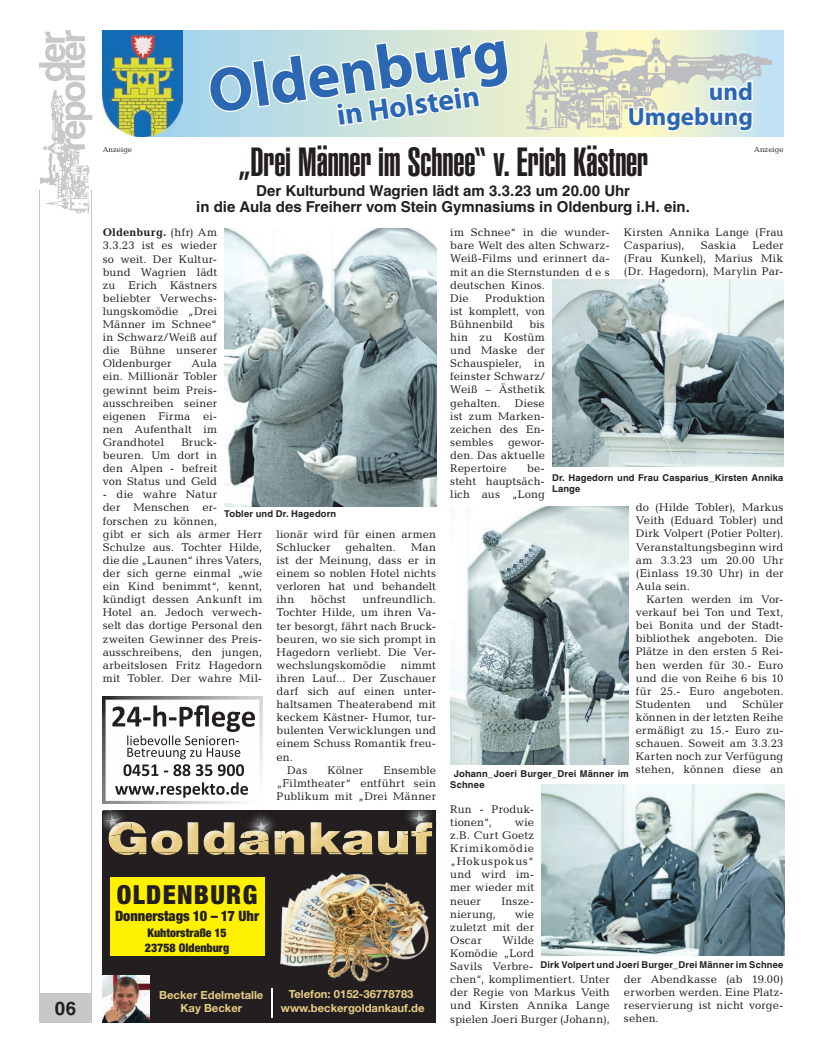
<style>
.page{position:relative;width:819px;height:1053px;background:#fff}
.page>*{position:absolute;margin:0;border:0;box-sizing:border-box;transform-origin:0 0}
.t1{font:700 62.5px "Myriad Pro";color:#2b67b2}
.t2{font:40px "Helvetica LT Std Ultra Comp";letter-spacing:-.005em;color:#231f20}
.t3{font:700 30px "Myriad Pro";color:#2b67b2}
.t4{font:900 condensed 26.25px "Helvetica Neue";letter-spacing:.05em;color:#231f20}
.t5{font:700 25px/25px "Myriad Pro";color:#2b67b2;text-align:right}
.t6{font:700 18.75px "Helvetica LT Std";color:#231f20}
.t7{font:700 15px/16.2px "Helvetica LT Std";letter-spacing:-.005em;color:#231f20;text-align:center}
.t8{font:900 condensed 14.38px "Helvetica Neue";color:#231f20}
.t9{font:900 condensed 11.88px/14.4px "Helvetica Neue";color:#231f20}
.t10{font:11.25px/13.1px "Candida Std";letter-spacing:.015em;color:#231f20;text-align:justify}
.t11{font:700 11.25px/13.5px "Helvetica Neue";color:#e8cd85;text-align:center}
.t12{font:700 9.38px/11.2px "Helvetica LT Std";letter-spacing:.015em;color:#231f20}
.t13{font:7.5px "Candida Std";color:#231f20}
.s1{font-weight:700}
</style>
<div class="page">
<div style="left:39px;top:993px;width:53px;height:29px;background:#c7c8ca"></div>
<hr style="left:91px;top:190px;width:1px;height:832px;background:#c7c8ca">
<hr style="left:39px;top:190px;width:1px;height:832px;background:#c7c8ca">
<img style="left:40px;top:149px;width:50px;height:65px">
<svg style="left:39px;top:30px;width:53px;height:119px"></svg>
<div style="left:103px;top:810px;width:333px;height:212px;background:#231f20"></div>
<div style="left:110px;top:877px;width:154px;height:79px;background:#fff101"></div>
<img style="left:116px;top:852px;width:311px;height:3px">
<img style="left:108px;top:822px;width:324px;height:30px">
<img style="left:103px;top:822px;width:8px;height:15px">
<img style="left:108px;top:821px;width:24px;height:15px">
<img style="left:103px;top:810px;width:21px;height:12px">
<svg style="left:108px;top:821px;width:11px;height:8px"></svg>
<img style="left:242px;top:822px;width:39px;height:21px">
<svg style="left:251px;top:814px;width:21px;height:7px"></svg>
<img style="left:249px;top:821px;width:24px;height:14px">
<img style="left:402px;top:821px;width:30px;height:13px">
<img style="left:407px;top:810px;width:24px;height:11px">
<svg style="left:417px;top:821px;width:9px;height:5px"></svg>
<svg style="left:272px;top:988px;width:1px;height:29px"></svg>
<img style="left:103px;top:975px;width:46px;height:47px">
<img style="left:280px;top:872px;width:149px;height:110px">
<svg style="left:182px;top:30px;width:601px;height:106px;background:#c3dfe0"></svg>
<img style="left:103px;top:30px;width:79px;height:106px">
<svg style="left:209px;top:38px;width:301px;height:90px"></svg>
<img style="left:527px;top:30px;width:244px;height:103px">
<svg style="left:627px;top:65px;width:127px;height:71px"></svg>
<img style="left:224px;top:229px;width:212px;height:277px">
<img style="left:552px;top:279px;width:231px;height:188px">
<img style="left:450px;top:506px;width:178px;height:258px">
<img style="left:541px;top:784px;width:243px;height:171px">
<img style="left:103px;top:696px;width:159px;height:107px">
<p class="t6" style="left:55px;top:996px;width:23px">06</p>
<p class="t1" style="left:203px;top:57px;width:304px;rotate:-8deg">Oldenburg</p>
<p class="t3" style="left:335px;top:99px;width:145px;rotate:-8deg">in Holstein</p>
<p class="t5" style="left:627px;top:79px;width:127px">und<br>Umgebung</p>
<p class="t2" style="left:238px;top:139px;width:412px">„Drei Männer im Schnee“ v. Erich Kästner</p>
<p class="t7" style="left:196px;top:182px;width:495px">Der Kulturbund Wagrien lädt am 3.3.23 um 20.00 Uhr<br>in die Aula des Freiherr vom Stein Gymnasiums in Oldenburg i.H. ein.</p>
<p class="t13" style="left:103px;top:145px;width:31px">Anzeige</p>
<p class="t13" style="left:754px;top:145px;width:31px">Anzeige</p>
<p class="t10" style="left:103px;top:226px;width:116px"><span class="s1">Oldenburg.</span> (hfr) Am 3.3.23 ist es wieder so weit. Der Kultur&shy;bund Wagrien lädt zu Erich Kästners beliebter Verwechs&shy;lungskomödie „Drei Männer im Schnee“ in Schwarz/Weiß auf die Bühne unserer Oldenburger</p>
<p class="t10" style="left:103px;top:357px;width:116px;text-indent:89px">Aula ein. Millionär Tobler gewinnt beim Preis&shy;ausschreiben seiner eigenen Firma ei&shy;nen Aufenthalt im Grandhotel</p>
<p class="t10" style="left:103px;top:435px;width:116px;text-indent:79px">Bruck&shy;beuren. Um dort in den Alpen - befreit von Status und Geld</p>
<p class="t10" style="left:103px;top:488px;width:161px;text-align:left">- die wahre Natur<br>der Menschen er&shy;forschen zu können,<br>gibt er sich als armer Herr<br>Schulze aus. Tochter Hilde, die die „Launen“ ihres Vaters, der sich gerne einmal „wie ein Kind benimmt“, kennt, kündigt dessen Ankunft im<br>Hotel an. Jedoch verwech&shy;selt das dortige Personal den zweiten Gewinner des Preis&shy;ausschreibens, den jungen, arbeitslosen Fritz Hagedorn mit Tobler. Der wahre Mil-</p>
<p class="t12" style="left:224px;top:508px;width:113px">Tobler und Dr. Hagedorn</p>
<p class="t10" style="left:276px;top:527px;width:161px">lionär wird für einen armen<br>Schlucker</p>
<p class="t10" style="left:345px;top:540px;width:52px">gehalten.</p>
<p class="t10" style="left:276px;top:540px;width:161px;text-indent:135px">Man ist der Meinung, dass er in einem so noblen Hotel nichts verloren hat und behandelt ihn</p>
<p class="t10" style="left:276px;top:593px;width:161px;text-indent:86px">unfreundlich.<br>Tochter Hilde, um ihren Va&shy;ter besorgt, fährt nach Bruck&shy;beuren, wo sie sich prompt in Hagedorn verliebt. Die Ver&shy;wechslungskomödie</p>
<p class="t10" style="left:311px;top:593px;width:37px">höchst</p>
<p class="t10" style="left:401px;top:658px;width:37px">nimmt</p>
<p class="t10" style="left:276px;top:671px;width:161px">ihren Lauf... Der Zuschauer</p>
<p class="t10" style="left:276px;top:684px;width:161px">darf sich auf einen unter-</p>
<p class="t10" style="left:276px;top:697px;width:161px">haltsamen Theaterabend mit</p>
<p class="t10" style="left:276px;top:710px;width:161px">keckem Kästner- Humor, tur-</p>
<p class="t10" style="left:276px;top:724px;width:161px">bulenten Verwicklungen und</p>
<p class="t10" style="left:276px;top:737px;width:161px">einem Schuss Romantik freu-</p>
<p class="t10" style="left:276px;top:750px;width:18px">en.</p>
<p class="t10" style="left:287px;top:763px;width:22px">Das</p>
<p class="t10" style="left:327px;top:763px;width:37px">Kölner</p>
<p class="t10" style="left:276px;top:763px;width:161px;text-indent:107px">Ensemble „Filmtheater“ entführt sein Publikum mit „Drei Männer</p>
<p class="t4" style="left:117px;top:878px;width:142px">OLDENBURG</p>
<p class="t8" style="left:115px;top:906px;width:145px">Donnerstags 10 – 17 Uhr</p>
<p class="t9" style="left:145px;top:925px;width:86px">Kuhtorstraße 15<br>23758 Oldenburg</p>
<p class="t11" style="left:159px;top:987px;width:106px">Becker Edelmetalle<br>Kay Becker</p>
<p class="t11" style="left:281px;top:987px;width:145px">Telefon: 0152-36778783 www.beckergoldankauf.de</p>
<p class="t10" style="left:624px;top:226px;width:161px">Kirsten Annika Lange (Frau<br>Casparius),</p>
<p class="t10" style="left:450px;top:226px;width:161px;text-align:left">im Schnee“ in die wunder&shy;bare Welt des alten Schwarz-<br>Weiß-Films und erinnert da&shy;mit an die Sternstunden d e s deutschen Kinos.<br>Die</p>
<p class="t10" style="left:624px;top:239px;width:161px;text-indent:128px">Leder (Frau Kunkel), Marius Mik (Dr. Hagedorn), Marylin Par-</p>
<p class="t10" style="left:700px;top:239px;width:37px">Saskia</p>
<p class="t10" style="left:450px;top:291px;width:96px;text-indent:35px">Produktion ist komplett, von Bühnenbild</p>
<p class="t10" style="left:450px;top:317px;width:96px;text-indent:79px">bis hin zu Kostüm und Maske der Schauspieler, in feinster Schwarz/ Weiß – Ästhetik gehalten.</p>
<p class="t10" style="left:450px;top:396px;width:96px;text-indent:65px">Diese ist zum Marken&shy;zeichen des En&shy;sembles</p>
<p class="t10" style="left:450px;top:435px;width:96px;text-indent:58px">gewor&shy;den. Das aktuelle Repertoire</p>
<p class="t10" style="left:450px;top:461px;width:96px;text-indent:77px">be&shy;steht hauptsäch&shy;lich aus „Long</p>
<p class="t12" style="left:552px;top:471px;width:233px">Dr. Hagedorn und Frau Casparius_Kirsten Annika<br>Lange</p>
<p class="t10" style="left:636px;top:501px;width:149px">do (Hilde Tobler), Markus</p>
<p class="t10" style="left:636px;top:514px;width:149px">Veith (Eduard Tobler) und</p>
<p class="t10" style="left:636px;top:527px;width:149px">Dirk Volpert (Potier Polter).</p>
<p class="t10" style="left:636px;top:540px;width:149px">Veranstaltungsbeginn wird</p>
<p class="t10" style="left:636px;top:553px;width:149px">am 3.3.23 um 20.00 Uhr</p>
<p class="t10" style="left:636px;top:566px;width:149px">(Einlass 19.30 Uhr) in der</p>
<p class="t10" style="left:636px;top:579px;width:56px">Aula sein.</p>
<p class="t10" style="left:646px;top:592px;width:138px">Karten werden im Vor-</p>
<p class="t10" style="left:636px;top:605px;width:149px">verkauf bei Ton und Text,</p>
<p class="t10" style="left:636px;top:618px;width:149px">bei Bonita und der Stadt-</p>
<p class="t10" style="left:636px;top:632px;width:149px">bibliothek angeboten. Die</p>
<p class="t10" style="left:636px;top:645px;width:149px">Plätze in den ersten 5 Rei-</p>
<p class="t10" style="left:636px;top:658px;width:149px">hen werden für 30.- Euro</p>
<p class="t10" style="left:636px;top:671px;width:149px">und die von Reihe 6 bis 10</p>
<p class="t10" style="left:636px;top:684px;width:149px">für 25.- Euro angeboten.</p>
<p class="t10" style="left:636px;top:697px;width:56px">Studenten</p>
<p class="t10" style="left:706px;top:697px;width:22px">und</p>
<p class="t10" style="left:636px;top:697px;width:149px;text-indent:107px">Schüler können in der letzten Reihe ermäßigt zu 15.- Euro zu&shy;schauen. Soweit am 3.3.23<br>Karten noch zur Verfügung stehen, können diese an</p>
<p class="t12" style="left:450px;top:767px;width:180px;text-indent:4px">Johann_Joeri Burger_Drei Mä nner im<br>Schnee</p>
<p class="t10" style="left:450px;top:802px;width:85px">Run - Produk&shy;tionen“,</p>
<p class="t10" style="left:450px;top:815px;width:85px;text-indent:64px">wie z.B. Curt Goetz Krimikomödie „Hokuspokus“ und wird im&shy;mer wieder mit neuer</p>
<p class="t10" style="left:501px;top:894px;width:34px">Insze-</p>
<p class="t10" style="left:450px;top:907px;width:47px">nierung,</p>
<p class="t10" style="left:450px;top:907px;width:85px;text-indent:64px">wie zuletzt mit der Oscar</p>
<p class="t10" style="left:450px;top:933px;width:161px;text-align:left;text-indent:52px">Wilde<br>Komödie „Lord<br>Savils Verbre-<br>chen“, komplimentiert. Unter der Regie von Markus Veith und Kirsten Annika Lange spielen Joeri Burger (Johann),</p>
<p class="t12" style="left:540px;top:958px;width:244px">Dirk Volpert und Joeri Burger_Drei Mä nner im Schnee</p>
<p class="t10" style="left:624px;top:972px;width:161px">der Abendkasse (ab 19.00) erworben werden. Eine Platz&shy;reservierung ist nicht vorge&shy;sehen.</p>
</div>
